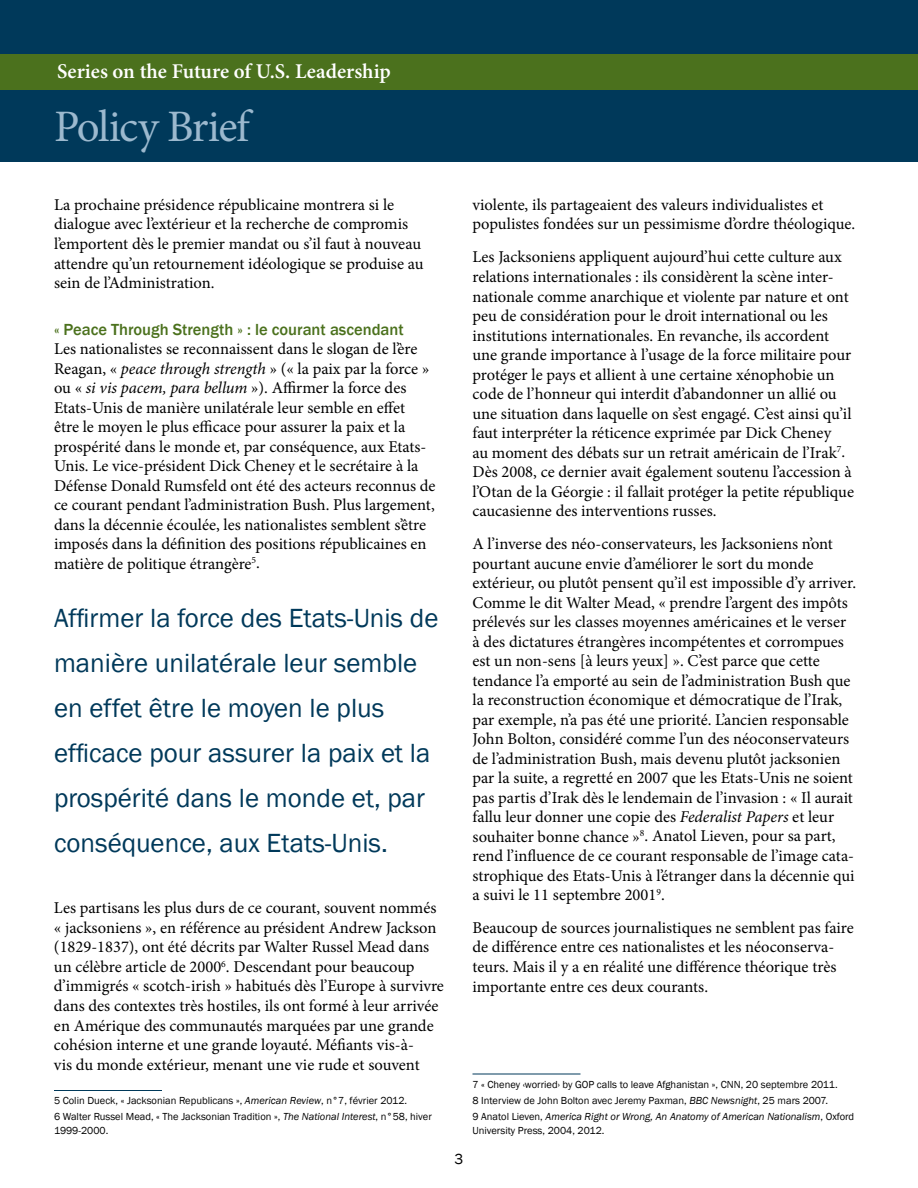
<style>
.page{position:relative;width:918px;height:1188px;background:#fff}
.page>*{position:absolute;margin:0;border:0;box-sizing:border-box;transform-origin:0 0}
.t1{font:45px "Minion Pro";letter-spacing:-.035em;color:#9cb9ce}
.t2{font:27px/45px "Franklin Gothic";color:#00395a}
.t3{font:600 21px "Minion Pro";color:#fff}
.t4{font:16.5px/19.5px "Minion Pro";color:#000}
.t5{font:500 16.5px "Franklin Gothic";color:#4b711d}
.t6{font:15px "Franklin Gothic";color:#000}
.t7{font:10.5px/16.5px "Franklin Gothic";color:#000}
.s1{font-style:italic}
</style>
<div class="page">
<div style="left:0;top:0;width:918px;height:162px;background:#00395a"></div>
<div style="left:0;top:54px;width:918px;height:36px;background:#4b711d"></div>
<hr style="left:54px;top:1090px;width:108px;height:1px;background:#00395a">
<hr style="left:472px;top:1074px;width:108px;height:1px;background:#00395a">
<p class="t3" style="left:57px;top:57px;width:335px">Series on the Future of U.S. Leadership</p>
<h1 class="t1" style="left:54px;top:96px;width:197px">Policy Brief</h1>
<p class="t4" style="left:54px;top:195px;width:371px">La prochaine présidence républicaine montrera si le dialogue avec l’extérieur et la recherche de compromis l’emportent dès le premier mandat ou s’il faut à nouveau attendre qu’un retournement idéologique se produise au sein de l’Administration.</p>
<p class="t5" style="left:54px;top:319px;width:351px">« Peace Through Strength » : le courant ascendant</p>
<p class="t4" style="left:54px;top:339px;width:383px">Les nationalistes se reconnaissent dans le slogan de l’ère Reagan, « <span class="s1">peace through strength</span> » (« la paix par la force » ou « <span class="s1">si vis pacem, para bellum</span> »). Affirmer la force des Etats-Unis de manière unilatérale leur semble en effet<br>être le moyen le plus efficace pour assurer la paix et la prospérité dans le monde et, par conséquence, aux Etats-Unis. Le vice-président Dick Cheney et le secrétaire à la Défense Donald Rumsfeld ont été des acteurs reconnus de ce courant pendant l’administration Bush. Plus largement, dans la décennie écoulée, les nationalistes semblent s’être imposés dans la définition des positions républicaines en matière de politique étrangère<sup>5</sup>.</p>
<h2 class="t2" style="left:54px;top:596px;width:386px">Affirmer la force des Etats-Unis de manière unilatérale leur semble en effet être le moyen le plus efficace pour assurer la paix et la prospérité dans le monde et, par conséquence, aux Etats-Unis.</h2>
<p class="t4" style="left:54px;top:899px;width:392px">Les partisans les plus durs de ce courant, souvent nommés « jacksoniens », en référence au président Andrew Jackson (1829-1837), ont été décrits par Walter Russel Mead dans un célèbre article de 2000<sup>6</sup>. Descendant pour beaucoup d’immigrés « scotch-irish » habitués dès l’Europe à survivre dans des contextes très hostiles, ils ont formé à leur arrivée en Amérique des communautés marquées par une grande cohésion interne et une grande loyauté. Méfiants vis-à-<br>vis du monde extérieur, menant une vie rude et souvent</p>
<p class="t7" style="left:54px;top:1092px;width:379px">5 Colin Dueck, « Jacksonian Republicans », <span class="s1">American Review</span>, n°7, février 2012.<br>6 Walter Russel Mead, « The Jacksonian Tradition », <span class="s1">The National Interest</span>, n°58, hiver</p>
<p class="t7" style="left:54px;top:1122px;width:56px">1999-2000.</p>
<p class="t4" style="left:472px;top:195px;width:384px">violente, ils partageaient des valeurs individualistes et populistes fondées sur un pessimisme d’ordre théologique.</p>
<p class="t4" style="left:472px;top:248px;width:383px">Les Jacksoniens appliquent aujourd’hui cette culture aux relations internationales : ils considèrent la scène inter&shy;nationale comme anarchique et violente par nature et ont peu de considération pour le droit international ou les institutions internationales. En revanche, ils accordent une grande importance à l’usage de la force militaire pour protéger le pays et allient à une certaine xénophobie un code de l’honneur qui interdit d’abandonner un allié ou une situation dans laquelle on s’est engagé. C’est ainsi qu’il faut interpréter la réticence exprimée par Dick Cheney<br>au moment des débats sur un retrait américain de l’Irak<sup>7</sup>.<br>Dès 2008, ce dernier avait également soutenu l’accession à l’Otan de la Géorgie : il fallait protéger la petite république caucasienne des interventions russes.</p>
<p class="t4" style="left:472px;top:534px;width:385px">A l’inverse des néo-conservateurs, les Jacksoniens n’ont pourtant aucune envie d’améliorer le sort du monde extérieur, ou plutôt pensent qu’il est impossible d’y arriver.<br>Comme le dit Walter Mead, « prendre l’argent des impôts prélevés sur les classes moyennes américaines et le verser à des dictatures étrangères incompétentes et corrompues est un non-sens [à leurs yeux] ». C’est parce que cette tendance l’a emporté au sein de l’administration Bush que la reconstruction économique et démocratique de l’Irak, par exemple, n’a pas été une priorité. L’ancien responsable John Bolton, considéré comme l’un des néoconservateurs de l’administration Bush, mais devenu plutôt jacksonien par la suite, a regretté en 2007 que les Etats-Unis ne soient pas partis d’Irak dès le lendemain de l’invasion : « Il aurait fallu leur donner une copie des <span class="s1">Federalist Papers</span> et leur souhaiter bonne chance »<sup>8</sup>. Anatol Lieven, pour sa part, rend l’influence de ce courant responsable de l’image cata&shy;strophique des Etats-Unis à l’étranger dans la décennie qui a suivi le 11 septembre 2001<sup>9</sup>.</p>
<p class="t4" style="left:472px;top:918px;width:383px">Beaucoup de sources journalistiques ne semblent pas faire de différence entre ces nationalistes et les néoconserva&shy;teurs. Mais il y a en réalité une différence théorique très importante entre ces deux courants.</p>
<p class="t6" style="left:455px;top:1150px;width:10px">3</p>
<p class="t7" style="left:472px;top:1076px;width:383px">7 « Cheney ‹worried› by GOP calls to leave Afghanistan », CNN, 20 septembre 2011.<br>8 Interview de John Bolton avec Jeremy Paxman, <span class="s1">BBC Newsnight</span>, 25 mars 2007.<br>9 Anatol Lieven, <span class="s1">America Right or Wrong, An Anatomy of American Nationalism</span>, Oxford</p>
<p class="t7" style="left:472px;top:1122px;width:133px">University Press, 2004, 2012.</p>
</div>
